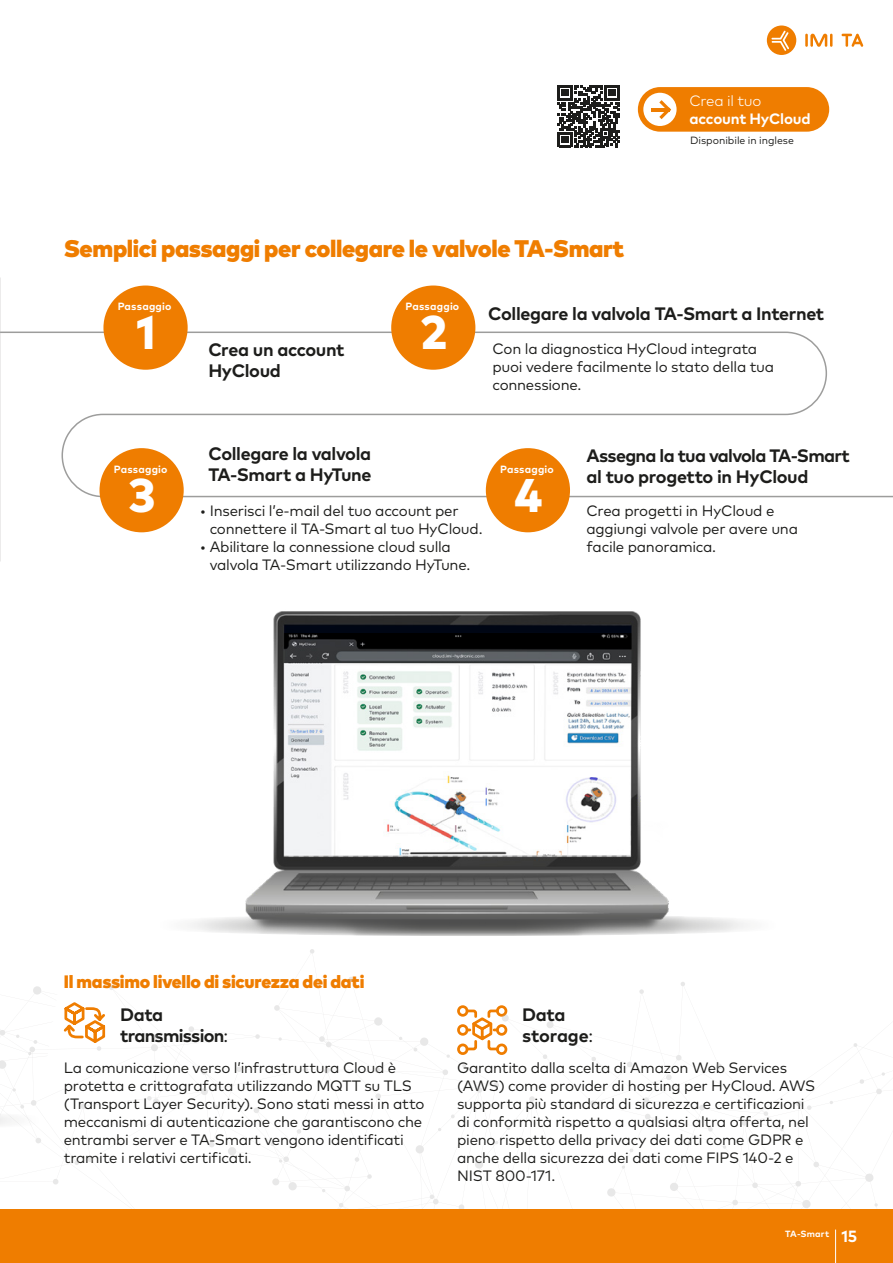
<style>
.page{position:relative;width:893px;height:1263px;background:#fff}
.page>*{position:absolute;margin:0;border:0;box-sizing:border-box;transform-origin:0 0}
.t1{font:800 47.25px "Mark Pro";color:#fff}
.t2{font:900 24px "Mark Pro";letter-spacing:-.015em;color:#ef7d00}
.t3{font:700 18px/21px "Mark Pro";letter-spacing:-.02em;color:#1d1d1b}
.t4{font:900 18px "Mark Pro";letter-spacing:-.015em;color:#ef7d00}
.t5{font:700 18px/21px "Mark Pro";letter-spacing:-.04em;color:#1d1d1b}
.t6{font:700 16.2px "Mark Pro";color:#fff}
.t7{font:15px/18px "Mark Pro";letter-spacing:-.015em;color:#1d1d1b}
.t8{font:700 15px "Mark Pro";letter-spacing:-.015em;color:#fff}
.t9{font:300 15px "Mark Pro";letter-spacing:-.02em;color:#fff}
.t10{font:700 10.5px "Mark Pro";letter-spacing:.02em;color:#fff}
.t11{font:10.5px "Mark Pro";color:#1d1d1b}
.t12{font:700 9px "Mark Pro";letter-spacing:.015em;color:#fff}
.s1{font-weight:400}
</style>
<div class="page">
<svg style="left:1px;top:331px;width:892px;height:167px"></svg>
<div style="left:103px;top:285px;width:85px;height:85px;background:#ef7d00;border-radius:50%"></div>
<div style="left:391px;top:285px;width:84px;height:85px;background:#ef7d00;border-radius:50%"></div>
<div style="left:486px;top:448px;width:84px;height:84px;background:#ef7d00;border-radius:50%"></div>
<div style="left:100px;top:448px;width:84px;height:84px;background:#ef7d00;border-radius:50%"></div>
<img style="left:273px;top:611px;width:368px;height:211px">
<svg style="left:109px;top:822px;width:776px;height:387px"></svg>
<svg style="left:557px;top:85px;width:62px;height:62px"></svg>
<div style="left:638px;top:87px;width:191px;height:45px;background:#ef7d00;border-radius:22px"></div>
<div style="left:643px;top:93px;width:34px;height:33px;background:#fff;border-radius:50%"></div>
<svg style="left:659px;top:100px;width:12px;height:19px"></svg>
<hr style="left:651px;top:108px;width:18px;height:3px;background:#ef7d00">
<svg style="left:0;top:278px;width:1px;height:283px"></svg>
<svg style="left:0;top:986px;width:106px;height:199px"></svg>
<div style="left:0;top:1209px;width:893px;height:54px;background:#ef7d00"></div>
<svg style="left:805px;top:34px;width:27px;height:13px"></svg>
<svg style="left:841px;top:34px;width:22px;height:13px"></svg>
<svg style="left:767px;top:26px;width:29px;height:29px"></svg>
<hr style="left:835px;top:1229px;width:1px;height:34px;background:#fff">
<h2 class="t2" style="left:64px;top:230px;width:562px">Semplici passaggi per collegare le valvole TA-Smart</h2>
<p class="t9" style="left:690px;top:90px;width:73px">Crea il tuo</p>
<p class="t8" style="left:690px;top:108px;width:123px">account HyCloud</p>
<p class="t11" style="left:690px;top:133px;width:105px">Disponibile in inglese</p>
<p class="t10" style="left:118px;top:298px;width:55px">Passaggio</p>
<h1 class="t1" style="left:136px;top:296px;width:21px">1</h1>
<p class="t10" style="left:114px;top:461px;width:55px">Passaggio</p>
<h1 class="t1" style="left:128px;top:459px;width:29px">3</h1>
<p class="t3" style="left:208px;top:337px;width:138px">Crea un account<br>HyCloud</p>
<p class="t10" style="left:405px;top:298px;width:55px">Passaggio</p>
<h1 class="t1" style="left:420px;top:296px;width:28px">2</h1>
<p class="t3" style="left:488px;top:302px;width:338px">Collegare la valvola TA-Smart a Internet</p>
<p class="t7" style="left:492px;top:338px;width:283px">Con la diagnostica HyCloud integrata puoi vedere facilmente lo stato della tua connessione.</p>
<p class="t3" style="left:208px;top:442px;width:165px">Collegare la valvola<br>TA-Smart a HyTune</p>
<p class="t7" style="left:210px;top:501px;width:274px;text-indent:-10px">• Inserisci l’e-mail del tuo account per connettere il TA-Smart al tuo HyCloud.</p>
<p class="t7" style="left:210px;top:537px;width:262px;text-indent:-10px">• Abilitare la connessione cloud sulla valvola TA-Smart utilizzando HyTune.</p>
<p class="t10" style="left:500px;top:461px;width:55px">Passaggio</p>
<h1 class="t1" style="left:514px;top:459px;width:29px">4</h1>
<p class="t3" style="left:586px;top:444px;width:265px">Assegna la tua valvola TA‑Smart al tuo progetto in HyCloud</p>
<p class="t7" style="left:586px;top:501px;width:213px">Crea progetti in HyCloud e aggiungi valvole per avere una facile panoramica.</p>
<p class="t4" style="left:64px;top:968px;width:302px">Il massimo livello di sicurezza dei dati</p>
<p class="t5" style="left:120px;top:1003px;width:110px">Data transmission<span class="s1">:</span></p>
<p class="t3" style="left:522px;top:1003px;width:72px">Data storage<span class="s1">:</span></p>
<p class="t7" style="left:64px;top:1057px;width:362px">La comunicazione verso l’infrastruttura Cloud è protetta e crittografata utilizzando MQTT su TLS (Transport Layer Security). Sono stati messi in atto meccanismi di autenticazione che garantiscono che entrambi server e TA-Smart vengono identificati tramite i relativi certificati.</p>
<p class="t7" style="left:457px;top:1057px;width:360px">Garantito dalla scelta di Amazon Web Services (AWS) come provider di hosting per HyCloud. AWS supporta più standard di sicurezza e certificazioni di conformità rispetto a qualsiasi altra offerta, nel pieno rispetto della privacy dei dati come GDPR e anche della sicurezza dei dati come FIPS 140-2 e NIST 800-171.</p>
<p class="t12" style="left:785px;top:1227px;width:45px">TA-Smart</p>
<p class="t6" style="left:841px;top:1224px;width:17px">15</p>
</div>
